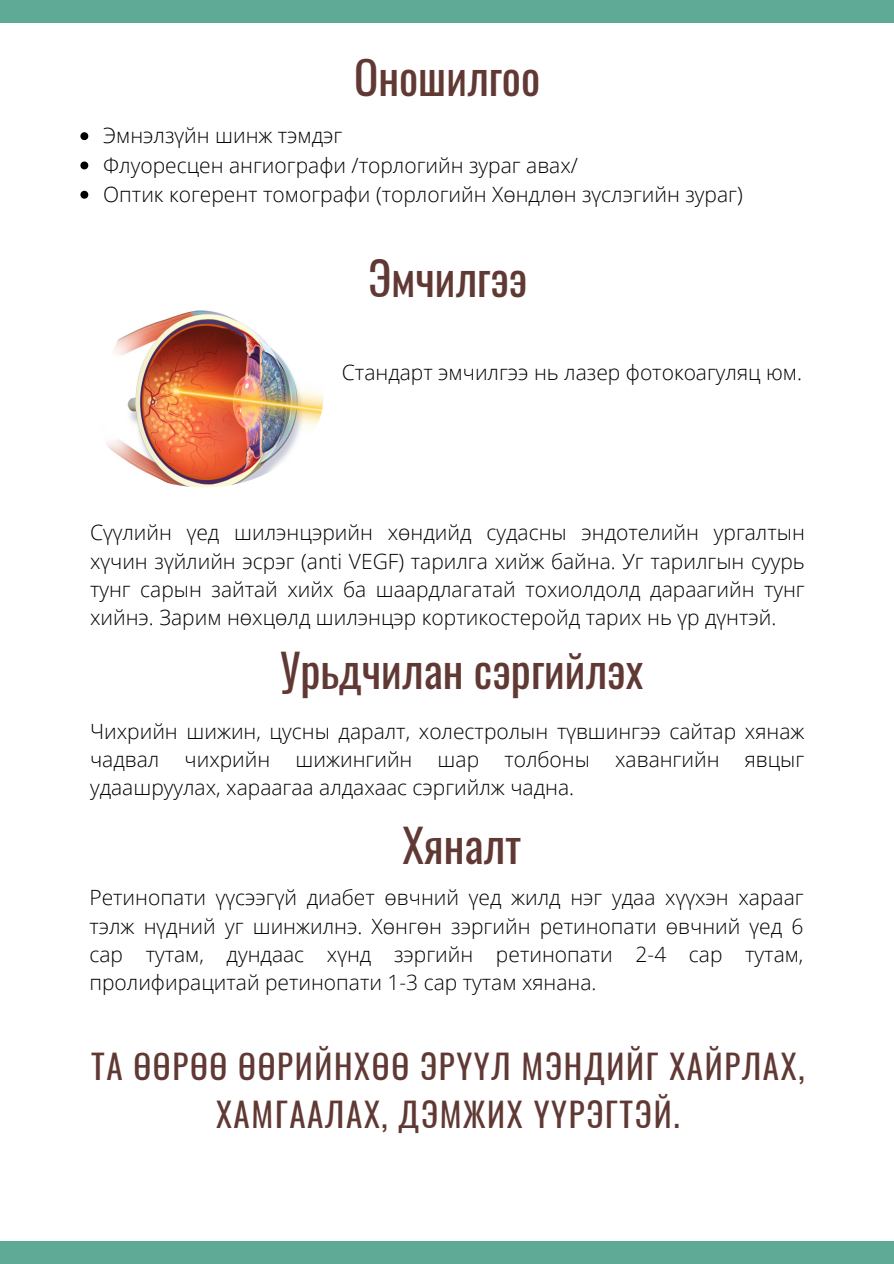
<style>
.page{position:relative;width:894px;height:1264px;background:#fff}
.page>*{position:absolute;margin:0;border:0;box-sizing:border-box;transform-origin:0 0}
.t1{font:45px "Oswald";color:#613934}
.t2{font:33px/47.2px "Oswald";letter-spacing:.05em;color:#613934;text-align:center}
.t3{font:300 21px/28.2px "Open Sans";color:#000;text-align:justify}
</style>
<div class="page">
<div style="left:0;top:0;width:893px;height:1263px;background:#5faa96"></div>
<div style="left:0;top:23px;width:893px;height:1218px;background:#fff"></div>
<img style="left:106px;top:310px;width:218px;height:178px">
<svg style="left:80px;top:132px;width:8px;height:8px"></svg>
<svg style="left:80px;top:161px;width:8px;height:8px"></svg>
<svg style="left:80px;top:191px;width:8px;height:8px"></svg>
<h1 class="t1" style="left:354px;top:42px;width:188px">Оношилгоо</h1>
<p class="t3" style="left:103px;top:121px;width:640px;line-height:29.2px;text-align:left">Эмнэлзүйн шинж тэмдэг<br>Флуоресцен ангиографи /торлогийн зураг авах/<br>Оптик когерент томографи (торлогийн Хөндлөн зүслэгийн зураг)</p>
<h1 class="t1" style="left:368px;top:244px;width:161px">Эмчилгээ</h1>
<p class="t3" style="left:342px;top:358px;width:461px">Стандарт эмчилгээ нь лазер фотокоагуляц юм.</p>
<p class="t3" style="left:90px;top:518px;width:716px">Сүүлийн үед шилэнцэрийн хөндийд судасны эндотелийн ургалтын хүчин зүйлийн эсрэг (anti VEGF) тарилга хийж байна. Уг тарилгын суурь тунг сарын зайтай хийх ба шаардлагатай тохиолдолд дараагийн тунг хийнэ. Зарим нөхцөлд шилэнцэр кортикостеройд тарих нь үр дүнтэй.</p>
<h1 class="t1" style="left:280px;top:635px;width:364px">Урьдчилан сэргийлэх</h1>
<p class="t3" style="left:90px;top:716px;width:715px">Чихрийн шижин, цусны даралт, холестролын түвшингээ сайтар хянаж чадвал чихрийн шижингийн шар толбоны хавангийн явцыг удаашруулах, хараагаа алдахаас сэргийлж чадна.</p>
<h1 class="t1" style="left:402px;top:810px;width:120px">Хяналт</h1>
<p class="t3" style="left:89px;top:883px;width:715px">Ретинопати үүсээгүй диабет өвчний үед жилд нэг удаа хүүхэн харааг тэлж нүдний уг шинжилнэ. Хөнгөн зэргийн ретинопати өвчний үед 6 сар тутам, дундаас хүнд зэргийн ретинопати 2-4 сар тутам, пролифирацитай ретинопати 1-3 сар тутам хянана.</p>
<h2 class="t2" style="left:91px;top:1041px;width:714px">ТА ӨӨРӨӨ ӨӨРИЙНХӨӨ ЭРҮҮЛ МЭНДИЙГ ХАЙРЛАХ,<br>ХАМГААЛАХ, ДЭМЖИХ ҮҮРЭГТЭЙ.</h2>
</div>
